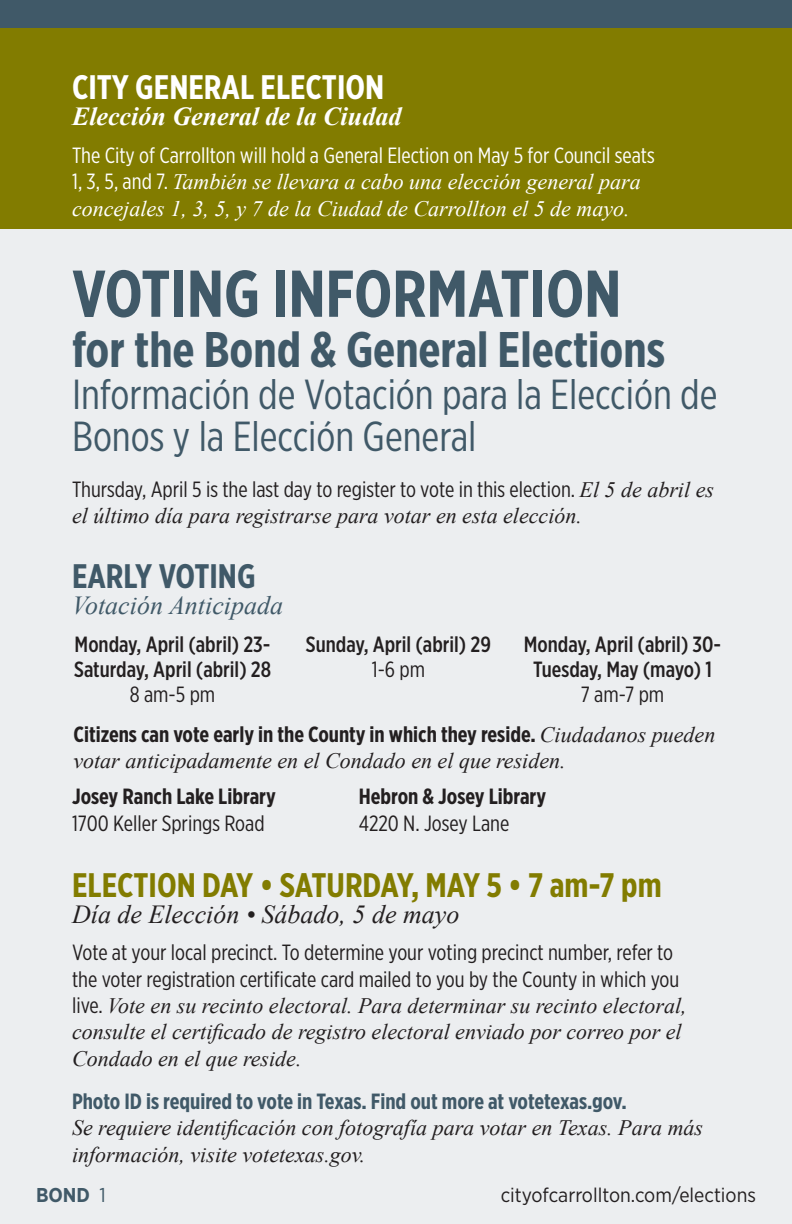
<style>
.page{position:relative;width:792px;height:1224px;background:#eceef0}
.page>*{position:absolute;margin:0;border:0;box-sizing:border-box;transform-origin:0 0}
.t1{font:700 66px "Gotham X Narrow";color:#405968}
.t2{font:700 50px "Gotham X Narrow";color:#405968}
.Title_Sp{font:42px/42px "Gotham X Narrow";color:#405968}
.t3{font:700 34px "Gotham X Narrow";color:#827c00}
.t4{font:700 34px "Gotham X Narrow";color:#fff}
.Sub-title{font:700 34px "Gotham X Narrow";color:#405968}
.t5{font:italic 26px "Times New Roman";color:#231f20}
.Sub_Titles_2{font:italic 700 26px "Times New Roman";color:#fff}
.Sub-title-2{font:italic 26px "Times New Roman";color:#405968}
.Text{font:italic 22px/26.4px "Times New Roman";color:#231f20}
.Text-2{font:italic 22px/26.4px "Times New Roman";color:#fff}
.Text-3{font:500 22px/25px "Gotham X Narrow";color:#231f20;text-align:center}
.Text_wht{font:italic 22px/26.4px "Times New Roman";color:#231f20}
.Text-4{font:700 22px/26.4px "Gotham X Narrow";color:#231f20}
.Text-5{font:22px "Gotham X Narrow";color:#231f20}
.t6{font:20px "Gotham Narrow";color:#231f20}
.t7{font:700 20px "Gotham Narrow";color:#405968}
.s1{font-family:"Gotham X Narrow";font-style:normal}
.s2{font-weight:400}
.s3{font-family:"Gotham X Narrow";font-weight:700;font-style:normal}
.s4{font-family:"Gotham X Narrow";font-weight:700;font-style:normal;color:#405968}
</style>
<div class="page">
<div style="left:0;top:0;width:792px;height:29px;background:#405968"></div>
<div style="left:0;top:29px;width:792px;height:200px;background:#827c00"></div>
<p class="t4" style="left:72px;top:66px;width:314px">CITY GENERAL ELECTION</p>
<p class="Sub_Titles_2" style="left:72px;top:98px;width:331px">Elección General de la Ciudad</p>
<p class="Text-2" style="left:72px;top:142px;width:584px"><span class="s1">The City of Carrollton will hold a General Election on May 5 for Council seats<br>1, 3, 5, and 7.</span> También se llevara a cabo una elección general para concejales 1, 3, 5, y 7 de la Ciudad de Carrollton el 5 de mayo.</p>
<p class="t1" style="left:72px;top:253px;width:551px">VOTING INFORMATION</p>
<p class="t2" style="left:72px;top:318px;width:594px">for the Bond &amp; General Elections</p>
<p class="Title_Sp" style="left:72px;top:372px;width:647px">Información de Votación para la Elección de<br>Bonos y la Elección General</p>
<p class="Text" style="left:72px;top:476px;width:644px"><span class="s1">Thursday, April 5 is the last day to register to vote in this election.</span> El 5 de abril es el último día para registrarse para votar en esta elección.</p>
<p class="Sub-title" style="left:72px;top:555px;width:185px">EARLY VOTING</p>
<p class="Sub-title-2" style="left:72px;top:587px;width:213px">Votación Anticipada</p>
<p class="Text-3" style="left:75px;top:632px;width:197px">Monday, April (abril) 23-</p>
<p class="Text-3" style="left:74px;top:657px;width:199px">Saturday, April (abril) 28<br><span class="s2">8 am-5 pm</span></p>
<p class="Text-3" style="left:306px;top:632px;width:187px">Sunday, April (abril) 29<br><span class="s2">1-6 pm</span></p>
<p class="Text-3" style="left:524px;top:632px;width:199px">Monday, April (abril) 30-</p>
<p class="Text-3" style="left:533px;top:657px;width:180px">Tuesday, May (mayo) 1</p>
<p class="Text-5" style="left:581px;top:681px;width:85px">7 am-7 pm</p>
<p class="Text_wht" style="left:73px;top:721px;width:643px"><span class="s3">Citizens can vote early in the County in which they reside.</span> Ciudadanos pueden votar anticipadamente en el Condado en el que residen.</p>
<p class="Text-4" style="left:72px;top:783px;width:205px">Josey Ranch Lake Library<br><span class="s2">1700 Keller Springs Road</span></p>
<p class="Text-4" style="left:359px;top:783px;width:189px">Hebron &amp; Josey Library<br><span class="s2">4220 N. Josey Lane</span></p>
<p class="t3" style="left:72px;top:864px;width:591px">ELECTION DAY • SATURDAY, MAY 5 • 7 am-7 pm</p>
<p class="t5" style="left:72px;top:896px;width:389px">Día de Elección • Sábado, 5 de mayo</p>
<p class="Text" style="left:72px;top:939px;width:616px"><span class="s1">Vote at your local precinct. To determine your voting precinct number, refer to the voter registration certificate card mailed to you by the County in which you live.</span> Vote en su recinto electoral. Para determinar su recinto electoral, consulte el certificado de registro electoral enviado por correo por el Condado en el que reside.</p>
<p class="Text" style="left:72px;top:1088px;width:633px"><span class="s4">Photo ID is required to vote in Texas. Find out more at votetexas.gov.<br></span>Se requiere identificación con fotografía para votar en Texas. Para más información, visite votetexas.gov.</p>
<p class="t7" style="left:36px;top:1183px;width:71px">BOND <span class="s2">1</span></p>
<p class="t6" style="left:501px;top:1183px;width:257px">cityofcarrollton.com/elections</p>
</div>
